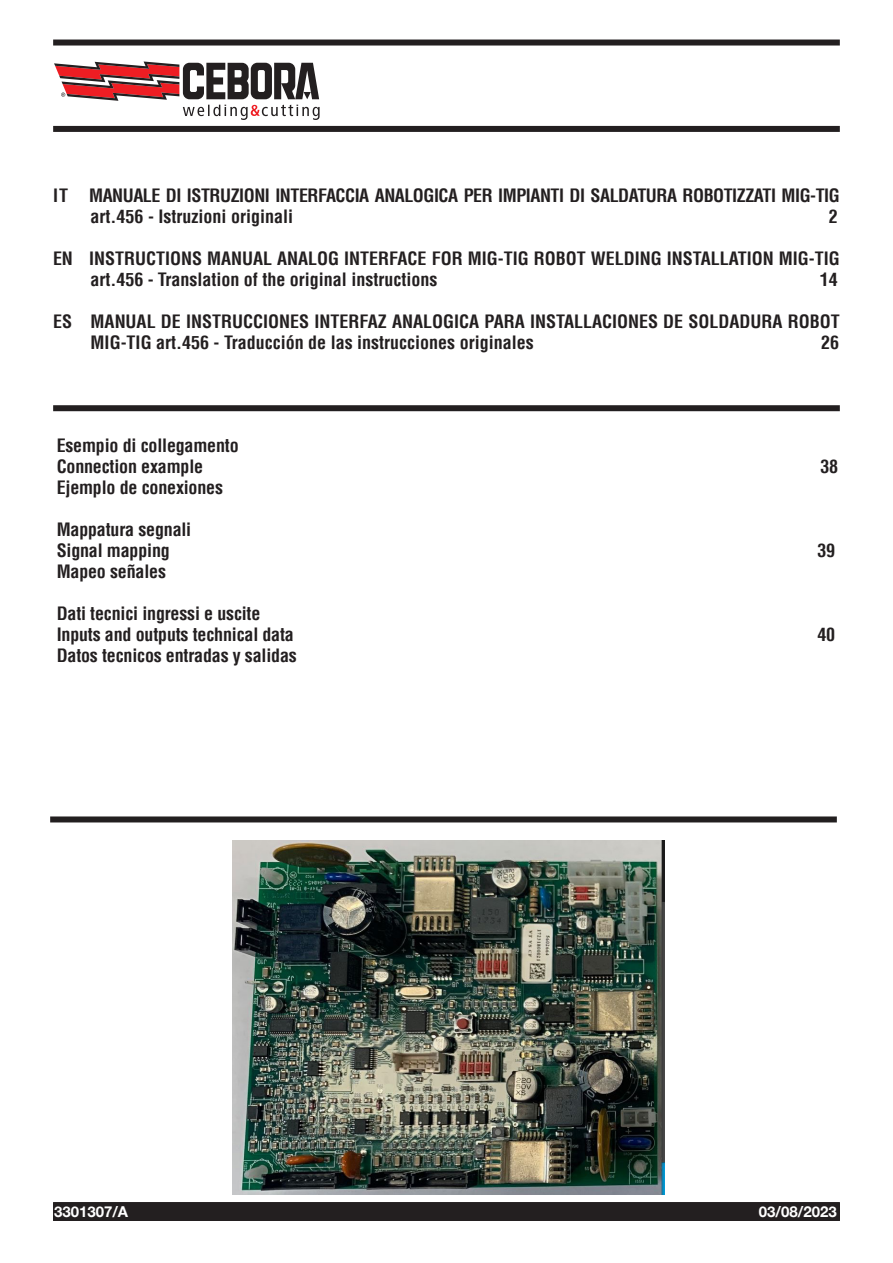
<style>
.page{position:relative;width:893px;height:1263px;background:#fff}
.page>*{position:absolute;margin:0;border:0;box-sizing:border-box;transform-origin:0 0}
.t1{font:700 condensed 18px/21px "Helvetica";letter-spacing:-.01em;color:#231f20}
.t2{font:700 15px "Helvetica Neue";color:#fff}
.t3{font:700 condensed 15px "Helvetica";color:#fff}
</style>
<div class="page">
<div style="left:53px;top:40px;width:787px;height:6px;background:#231f20"></div>
<div style="left:53px;top:1202px;width:787px;height:18px;background:#2a2627"></div>
<div style="left:53px;top:126px;width:787px;height:6px;background:#231f20"></div>
<svg style="left:54px;top:62px;width:266px;height:58px"></svg>
<div style="left:53px;top:405px;width:787px;height:6px;background:#231f20"></div>
<div style="left:53px;top:1203px;width:787px;height:18px;background:#231f20"></div>
<div style="left:50px;top:816px;width:787px;height:6px;background:#231f20"></div>
<img style="left:233px;top:840px;width:431px;height:355px">
<p class="t1" style="left:91px;top:185px;width:751px;text-indent:-38px">IT MANUALE DI ISTRUZIONI INTERFACCIA ANALOGICA PER IMPIANTI DI SALDATURA ROBOTIZZATI MIG-TIG art.456 - Istruzioni originali</p>
<p class="t1" style="left:829px;top:206px;width:10px">2</p>
<p class="t1" style="left:91px;top:248px;width:751px;text-indent:-38px">EN INSTRUCTIONS MANUAL ANALOG INTERFACE FOR MIG-TIG ROBOT WELDING INSTALLATION MIG-TIG art.456 - Translation of the original instructions</p>
<p class="t1" style="left:820px;top:269px;width:19px">14</p>
<p class="t1" style="left:91px;top:311px;width:751px;text-indent:-38px">ES MANUAL DE INSTRUCCIONES INTERFAZ ANALOGICA PARA INSTALLACIONES DE SOLDADURA ROBOT<br>MIG-TIG art.456 - Traducción de las instrucciones originales</p>
<p class="t1" style="left:821px;top:332px;width:19px">26</p>
<p class="t1" style="left:57px;top:435px;width:184px">Esempio di collegamento</p>
<p class="t1" style="left:57px;top:456px;width:148px">Connection example</p>
<p class="t1" style="left:820px;top:456px;width:19px">38</p>
<p class="t1" style="left:57px;top:477px;width:168px">Ejemplo de conexiones</p>
<p class="t1" style="left:57px;top:519px;width:136px">Mappatura segnali</p>
<p class="t1" style="left:57px;top:540px;width:115px">Signal mapping</p>
<p class="t1" style="left:817px;top:540px;width:19px">39</p>
<p class="t1" style="left:57px;top:561px;width:111px">Mapeo señales</p>
<p class="t1" style="left:57px;top:603px;width:205px">Dati tecnici ingressi e uscite</p>
<p class="t1" style="left:57px;top:624px;width:239px">Inputs and outputs technical data</p>
<p class="t1" style="left:817px;top:624px;width:19px">40</p>
<p class="t1" style="left:57px;top:645px;width:242px">Datos tecnicos entradas y salidas</p>
<p class="t2" style="left:65px;top:1201px;width:76px">3301307/A</p>
<p class="t2" style="left:759px;top:1202px;width:40px">16 2</p>
<p class="t3" style="left:830px;top:1202px;width:9px">1</p>
<p class="t2" style="left:87px;top:1202px;width:37px">291291</p>
<p class="t2" style="left:54px;top:1202px;width:76px">3301307/A</p>
<p class="t2" style="left:759px;top:1202px;width:79px">03/08/2023</p>
</div>
